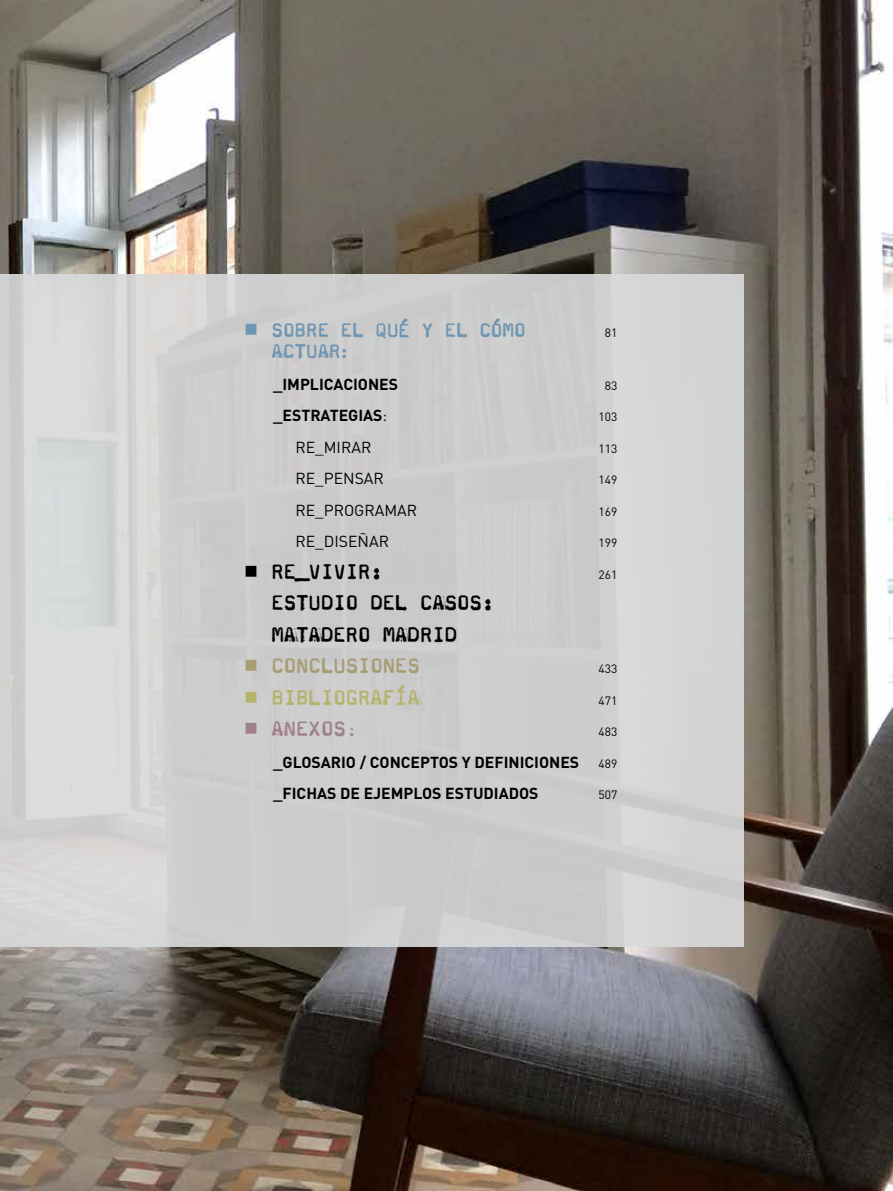
<style>
.page{position:relative;width:893px;height:1191px;background:#fff}
.page>*{position:absolute;margin:0;border:0;box-sizing:border-box;transform-origin:0 0}
.t1{font:22.5px/31.5px "Magda Extra";color:#000}
.t2{font:22.5px/31.5px "Magda Extra";color:#b5b36b}
.t3{font:22.5px "Magda Extra";color:#a89c74}
.t4{font:21px/21px "Magda Extra";color:#6e95b2}
.t5{font:700 15.75px/31.5px "DIN";color:#000}
.t6{font:15.75px "DIN";color:#000}
.t7{font:12px "DIN";color:#000}
.s1{font-family:"DIN";font-weight:700}
.s2{font-weight:400}
.s3{color:#a1808e}
.s4{font-family:"Magda";font-weight:100;color:#a1808e}
</style>
<div class="page">
<img style="left:0;top:0;width:893px;height:1191px">
<div style="left:0;top:274px;width:744px;height:672px;background:linear-gradient(to right,#d2d2d3,#cecece)"></div>
<svg style="left:246px;top:324px;width:10px;height:11px"></svg>
<svg style="left:246px;top:565px;width:10px;height:11px"></svg>
<svg style="left:246px;top:660px;width:10px;height:11px"></svg>
<svg style="left:246px;top:691px;width:10px;height:11px"></svg>
<svg style="left:246px;top:723px;width:10px;height:11px"></svg>
<h2 class="t4" style="left:271px;top:320px;width:256px">SOBRE EL QUÉ Y EL CÓMO<br>ACTUAR<span class="s1">:</span></h2>
<p class="t5" style="left:273px;top:367px;width:127px">_IMPLICACIONES</p>
<p class="t5" style="left:273px;top:399px;width:116px">_ESTRATEGIAS<span class="s2">:</span></p>
<p class="t6" style="left:296px;top:437px;width:77px">RE_MIRAR</p>
<p class="t6" style="left:296px;top:469px;width:90px">RE_PENSAR</p>
<p class="t6" style="left:296px;top:500px;width:123px">RE_PROGRAMAR</p>
<p class="t6" style="left:296px;top:532px;width:95px">RE_DISEÑAR</p>
<h1 class="t1" style="left:271px;top:556px;width:224px">RE_VIVIR:<br>ESTUDIO DEL CASOS:<br>MATADERO MADRID</h1>
<h1 class="t3" style="left:272px;top:653px;width:150px">CONCLUSIONES</h1>
<h1 class="t2" style="left:272px;top:682px;width:150px">BIBLIOGRAFÍA<br><span class="s3">ANEXOS</span><span class="s4">:</span></h1>
<p class="t5" style="left:273px;top:745px;width:308px">_GLOSARIO / CONCEPTOS Y DEFINICIONES _FICHAS DE EJEMPLOS ESTUDIADOS</p>
<p class="t7" style="left:605px;top:325px;width:14px">81</p>
<p class="t7" style="left:605px;top:378px;width:14px">83</p>
<p class="t7" style="left:598px;top:409px;width:20px">103</p>
<p class="t7" style="left:598px;top:441px;width:20px">113</p>
<p class="t7" style="left:598px;top:472px;width:20px">149</p>
<p class="t7" style="left:598px;top:504px;width:20px">169</p>
<p class="t7" style="left:598px;top:535px;width:20px">199</p>
<p class="t7" style="left:598px;top:567px;width:20px">261</p>
<p class="t7" style="left:598px;top:661px;width:20px">433</p>
<p class="t7" style="left:598px;top:693px;width:20px">471</p>
<p class="t7" style="left:598px;top:724px;width:20px">483</p>
<p class="t7" style="left:598px;top:756px;width:20px">489</p>
<p class="t7" style="left:598px;top:787px;width:20px">507</p>
</div>
